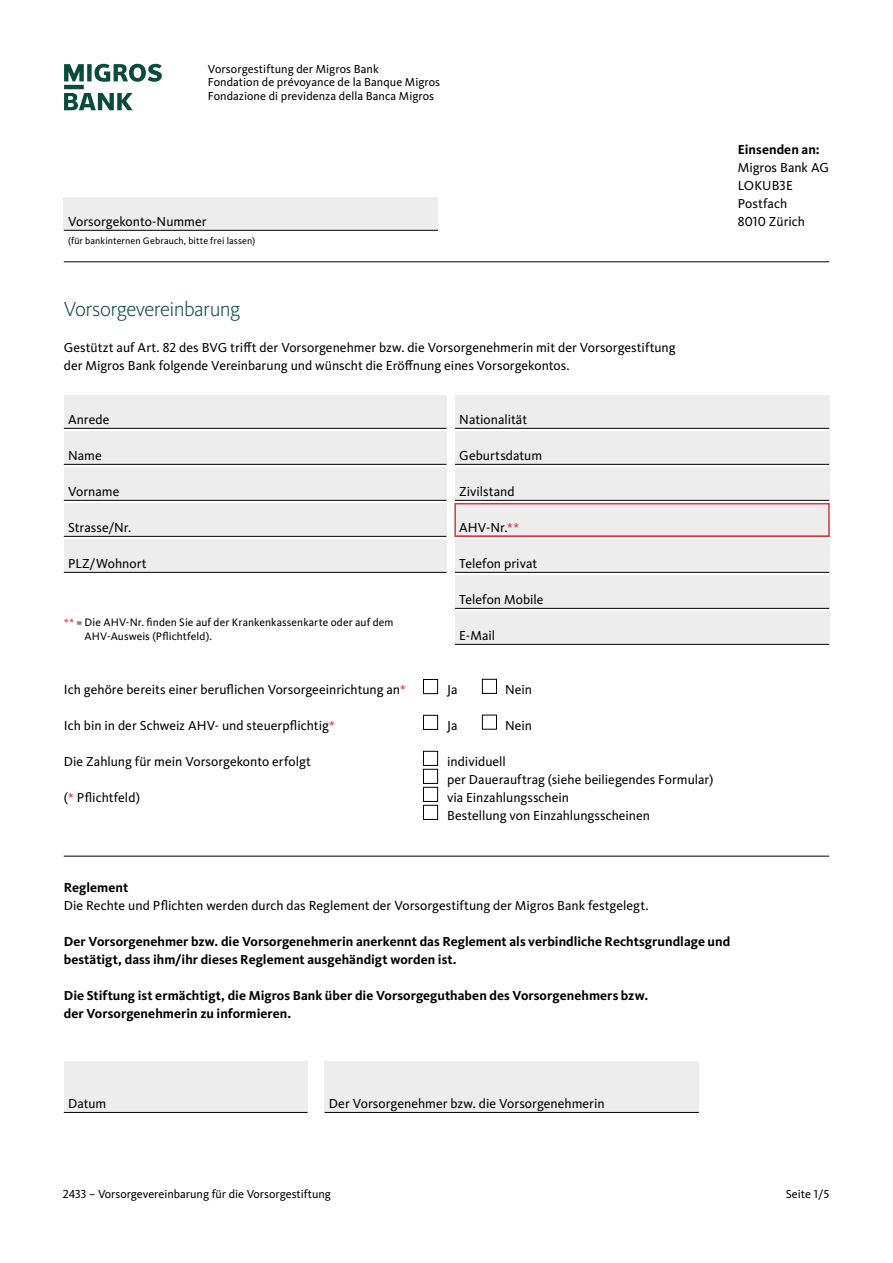
<style>
.page{position:relative;width:893px;height:1263px;background:#fff}
.page>*{position:absolute;margin:0;border:0;box-sizing:border-box;transform-origin:0 0}
.Übertitel_Spalte{font:300 21px "Migrosbank Kievit";letter-spacing:-.03em;color:#0a4b3d}
.Grundtext_Regular{font:13.5px/18px "Migrosbank Kievit";color:#000}
.Grundtext_Bold{font:700 13.5px/18px "Migrosbank Kievit";letter-spacing:.005em;color:#000}
.Ausfüllen{font:13.5px "Migrosbank Kievit";color:#000}
.Grundtext_Regular-2{font:700 13.5px "Migrosbank Kievit";letter-spacing:.005em;color:#000}
.Kontakt_Infos{font:12px/13.5px "Migrosbank Kievit";color:#000}
.Grundtext_Regular-3{font:11.25px/13.5px "Migrosbank Kievit";letter-spacing:.01em;color:#000}
.Infotext_klein{font:9.75px "Migrosbank Kievit";letter-spacing:.01em;color:#000}
.s1{color:#e5323d}
</style>
<div class="page">
<div style="left:455px;top:396px;width:374px;height:32px;background:#ededed"></div>
<hr style="left:455px;top:428px;width:374px;height:1px;background:#000">
<div style="left:455px;top:432px;width:374px;height:32px;background:#ededed"></div>
<hr style="left:455px;top:464px;width:374px;height:1px;background:#000">
<div style="left:455px;top:468px;width:374px;height:32px;background:#ededed"></div>
<hr style="left:455px;top:500px;width:374px;height:1px;background:#000">
<div style="left:455px;top:504px;width:374px;height:32px;background:#ededed"></div>
<div style="left:455px;top:540px;width:374px;height:32px;background:#ededed"></div>
<hr style="left:455px;top:572px;width:374px;height:1px;background:#000">
<div style="left:455px;top:576px;width:374px;height:32px;background:#ededed"></div>
<hr style="left:455px;top:608px;width:374px;height:1px;background:#000">
<div style="left:455px;top:612px;width:374px;height:32px;background:#ededed"></div>
<hr style="left:455px;top:644px;width:374px;height:1px;background:#000">
<div style="left:64px;top:198px;width:374px;height:32px;background:#ededed"></div>
<hr style="left:64px;top:230px;width:374px;height:1px;background:#000">
<div style="left:64px;top:396px;width:382px;height:32px;background:#ededed"></div>
<hr style="left:64px;top:428px;width:382px;height:1px;background:#000">
<div style="left:64px;top:432px;width:382px;height:32px;background:#ededed"></div>
<hr style="left:64px;top:464px;width:382px;height:1px;background:#000">
<div style="left:64px;top:468px;width:382px;height:32px;background:#ededed"></div>
<hr style="left:64px;top:500px;width:382px;height:1px;background:#000">
<div style="left:64px;top:504px;width:382px;height:32px;background:#ededed"></div>
<hr style="left:64px;top:536px;width:382px;height:1px;background:#000">
<div style="left:64px;top:540px;width:382px;height:32px;background:#ededed"></div>
<hr style="left:64px;top:572px;width:382px;height:1px;background:#000">
<div style="left:482px;top:679px;width:15px;height:15px;border:1px solid #000"></div>
<div style="left:482px;top:715px;width:15px;height:14px;border:1px solid #000"></div>
<div style="left:423px;top:679px;width:15px;height:15px;border:1px solid #000"></div>
<div style="left:423px;top:715px;width:15px;height:15px;border:1px solid #000"></div>
<div style="left:423px;top:769px;width:15px;height:15px;border:1px solid #000"></div>
<div style="left:423px;top:787px;width:15px;height:15px;border:1px solid #000"></div>
<div style="left:423px;top:805px;width:15px;height:15px;border:1px solid #000"></div>
<div style="left:423px;top:751px;width:15px;height:15px;border:1px solid #000"></div>
<div style="left:64px;top:1062px;width:244px;height:50px;background:#ededed"></div>
<hr style="left:64px;top:1112px;width:244px;height:1px;background:#000">
<div style="left:325px;top:1062px;width:374px;height:50px;background:#ededed"></div>
<hr style="left:325px;top:1112px;width:374px;height:1px;background:#000">
<hr style="left:64px;top:262px;width:765px;height:1px;background:#000">
<hr style="left:64px;top:856px;width:765px;height:1px;background:#000">
<div style="left:454px;top:503px;width:376px;height:34px;border:2px solid #e5323d"></div>
<svg style="left:64px;top:64px;width:98px;height:46px"></svg>
<p class="Kontakt_Infos" style="left:208px;top:62px;width:234px">Vorsorgestiftung der Migros Bank<br>Fondation de prévoyance de la Banque Migros<br>Fondazione di previdenza della Banca Migros</p>
<p class="Ausfüllen" style="left:68px;top:213px;width:140px">Vorsorgekonto-Nummer</p>
<p class="Infotext_klein" style="left:68px;top:235px;width:189px">(für bankinternen Gebrauch, bitte frei lassen)</p>
<p class="Übertitel_Spalte" style="left:64px;top:296px;width:178px">Vorsorgevereinbarung</p>
<p class="Grundtext_Regular" style="left:64px;top:338px;width:613px">Gestützt auf Art. 82 des BVG trifft der Vorsorgenehmer bzw. die Vorsorgenehmerin mit der Vorsorgestiftung der Migros Bank folgende Vereinbarung und wünscht die Eröffnung eines Vorsorgekontos.</p>
<p class="Ausfüllen" style="left:68px;top:411px;width:43px">Anrede</p>
<p class="Ausfüllen" style="left:68px;top:447px;width:35px">Name</p>
<p class="Ausfüllen" style="left:68px;top:483px;width:53px">Vorname</p>
<p class="Ausfüllen" style="left:68px;top:519px;width:65px">Strasse/Nr.</p>
<p class="Ausfüllen" style="left:68px;top:555px;width:80px">PLZ/Wohnort</p>
<p class="Grundtext_Regular-3" style="left:85px;top:616px;width:310px;text-indent:-21px"><span class="s1">**</span> = Die AHV-Nr. finden Sie auf der Krankenkassenkarte oder auf dem<br>AHV-Ausweis (Pflichtfeld).</p>
<p class="Grundtext_Regular" style="left:64px;top:680px;width:344px">Ich gehöre bereits einer beruflichen Vorsorgeeinrichtung an<span class="s1">*</span></p>
<p class="Grundtext_Regular" style="left:64px;top:716px;width:273px">Ich bin in der Schweiz AHV- und steuerpflichtig<span class="s1">*</span></p>
<p class="Grundtext_Regular" style="left:64px;top:752px;width:249px">Die Zahlung für mein Vorsorgekonto erfolgt</p>
<p class="Grundtext_Regular" style="left:64px;top:788px;width:78px">(<span class="s1">*</span> Pflichtfeld)</p>
<p class="Ausfüllen" style="left:459px;top:411px;width:69px">Nationalität</p>
<p class="Ausfüllen" style="left:459px;top:447px;width:84px">Geburtsdatum</p>
<p class="Ausfüllen" style="left:459px;top:483px;width:57px">Zivilstand</p>
<p class="Ausfüllen" style="left:459px;top:519px;width:62px">AHV-Nr.<span class="s1">**</span></p>
<p class="Ausfüllen" style="left:459px;top:555px;width:80px">Telefon privat</p>
<p class="Ausfüllen" style="left:459px;top:591px;width:86px">Telefon Mobile</p>
<p class="Ausfüllen" style="left:459px;top:627px;width:37px">E-Mail</p>
<p class="Grundtext_Regular" style="left:447px;top:680px;width:12px">Ja</p>
<p class="Grundtext_Regular" style="left:505px;top:680px;width:29px">Nein</p>
<p class="Grundtext_Regular" style="left:447px;top:716px;width:12px">Ja</p>
<p class="Grundtext_Regular" style="left:505px;top:716px;width:29px">Nein</p>
<p class="Grundtext_Regular" style="left:447px;top:752px;width:60px">individuell</p>
<p class="Grundtext_Regular" style="left:447px;top:770px;width:268px">per Dauerauftrag (siehe beiliegendes Formular)</p>
<p class="Grundtext_Regular" style="left:447px;top:788px;width:123px">via Einzahlungsschein</p>
<p class="Grundtext_Regular" style="left:447px;top:806px;width:205px">Bestellung von Einzahlungsscheinen</p>
<p class="Grundtext_Regular-2" style="left:738px;top:141px;width:83px">Einsenden an:</p>
<p class="Grundtext_Regular" style="left:738px;top:158px;width:93px">Migros Bank AG</p>
<p class="Grundtext_Regular" style="left:738px;top:176px;width:57px">LOKUB3E</p>
<p class="Grundtext_Regular" style="left:738px;top:194px;width:51px">Postfach</p>
<p class="Grundtext_Regular" style="left:738px;top:212px;width:69px">8010 Zürich</p>
<p class="Grundtext_Bold" style="left:64px;top:878px;width:66px">Reglement</p>
<p class="Grundtext_Regular" style="left:64px;top:896px;width:586px">Die Rechte und Pflichten werden durch das Reglement der Vorsorgestiftung der Migros Bank festgelegt.</p>
<p class="Grundtext_Bold" style="left:64px;top:932px;width:668px">Der Vorsorgenehmer bzw. die Vorsorgenehmerin anerkennt das Reglement als verbindliche Rechtsgrundlage und</p>
<p class="Grundtext_Bold" style="left:64px;top:950px;width:394px">bestätigt, dass ihm/ihr dieses Reglement ausgehändigt worden ist.</p>
<p class="Grundtext_Bold" style="left:64px;top:986px;width:586px">Die Stiftung ist ermächtigt, die Migros Bank über die Vorsorgeguthaben des Vorsorgenehmers bzw. der Vorsorgenehmerin zu informieren.</p>
<p class="Ausfüllen" style="left:68px;top:1095px;width:40px">Datum</p>
<p class="Ausfüllen" style="left:329px;top:1095px;width:277px">Der Vorsorgenehmer bzw. die Vorsorgenehmerin</p>
<p class="Kontakt_Infos" style="left:63px;top:1187px;width:270px">2433 – Vorsorgevereinbarung für die Vorsorgestiftung</p>
<p class="Kontakt_Infos" style="left:786px;top:1187px;width:45px">Seite 1 / 5</p>
</div>
